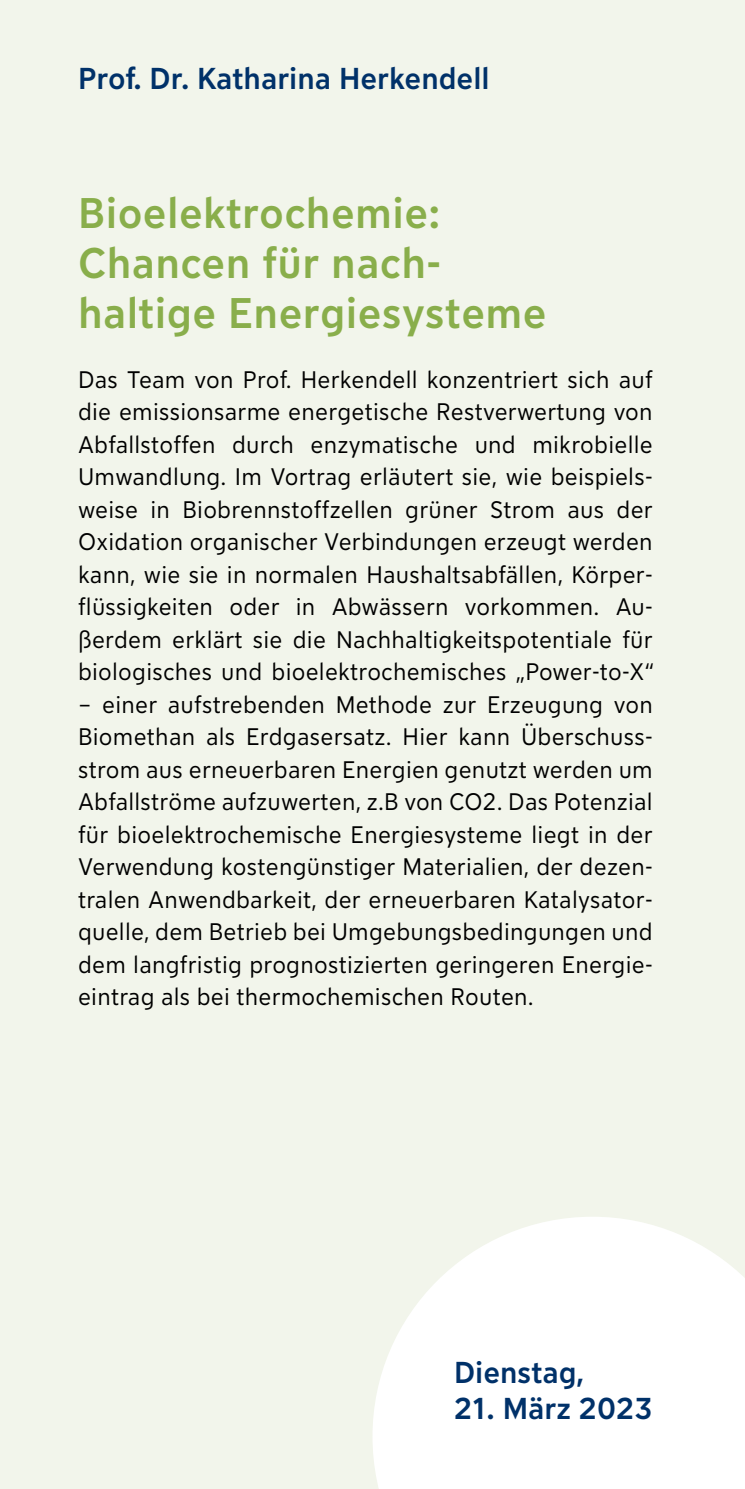
<style>
.page{position:relative;width:745px;height:1489px;background:#fff}
.page>*{position:absolute;margin:0;border:0;box-sizing:border-box;transform-origin:0 0}
.t1{font:500 42.5px/50px "FAU Sans";letter-spacing:.01em;color:#89ae4b}
.t2{font:500 30px "FAU Sans";color:#003169}
.t3{font:23.75px/32.5px "FAU Sans";letter-spacing:.01em;color:#000;text-align:justify}
</style>
<div class="page">
<div style="left:0;top:0;width:744px;height:1488px;background:#f2f5eb"></div>
<svg style="left:373px;top:1217px;width:371px;height:271px;background:#fdfdfc"></svg>
<p class="t2" style="left:78px;top:56px;width:413px">Prof. Dr. Katharina Herkendell</p>
<h1 class="t1" style="left:78px;top:186px;width:469px">Bioelektrochemie:<br>Chancen für nach&shy;haltige Energiesysteme</h1>
<p class="t3" style="left:78px;top:361px;width:577px">Das Team von Prof. Herkendell konzentriert sich auf die emissionsarme energetische Restverwertung von Abfallstoffen durch enzymatische und mikrobielle Umwandlung. Im Vortrag erläutert sie, wie beispiels&shy;weise in Biobrennstoffzellen grüner Strom aus der Oxidation organischer Verbindungen erzeugt werden kann, wie sie in normalen Haushaltsabfällen, Körper&shy;flüssigkeiten oder in Abwässern vorkommen. Au&shy;ßerdem erklärt sie die Nachhaltigkeitspotentiale für biologisches und bioelektrochemisches „Power-to-X“</p>
<p class="t3" style="left:78px;top:686px;width:576px">– einer aufstrebenden Methode zur Erzeugung von Biomethan als Erdgasersatz. Hier kann Überschuss&shy;strom aus erneuerbaren Energien genutzt werden um Abfallströme aufzuwerten, z.B von CO2. Das Potenzial für bioelektrochemische Energiesysteme liegt in der Verwendung kostengünstiger Materialien, der dezen&shy;tralen Anwendbarkeit, der erneuerbaren Katalysator&shy;quelle, dem Betrieb bei Umgebungsbedingungen und dem langfristig prognostizierten geringeren Energie&shy;eintrag als bei thermochemischen Routen.</p>
<p class="t2" style="left:454px;top:1350px;width:131px">Dienstag,</p>
<p class="t2" style="left:454px;top:1386px;width:200px">21. März 2023</p>
</div>
